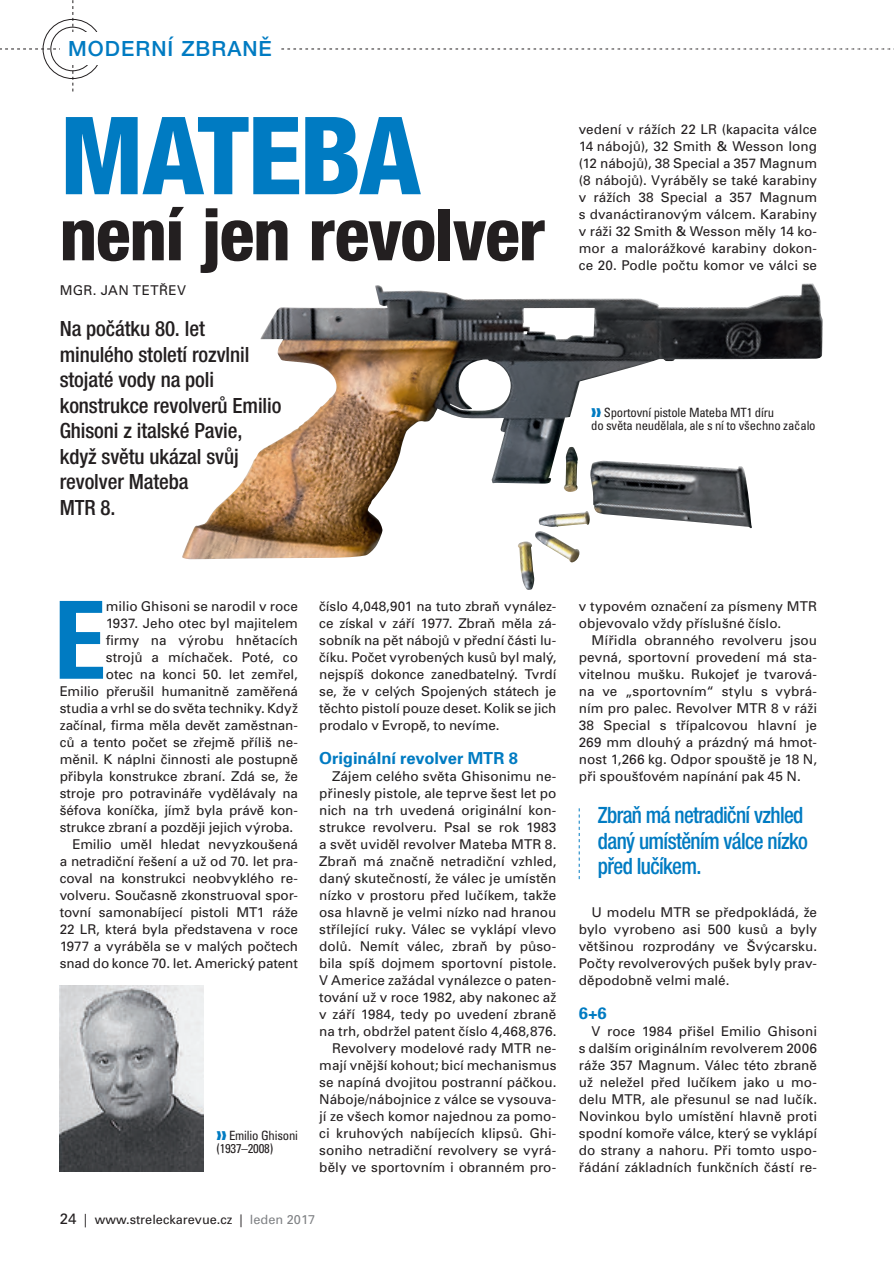
<style>
.page{position:relative;width:894px;height:1263px;background:#fff}
.page>*{position:absolute;margin:0;border:0;box-sizing:border-box;transform-origin:0 0}
.t1{font:800 condensed 108px "Helvetica Neue LT Pro";letter-spacing:-.02em;color:#007bc2}
.t2{font:700 condensed 107.7px "Univers CE";color:#007bc2}
.t3{font:800 condensed 72px "Helvetica Neue LT Pro";letter-spacing:-.02em;color:#231f20}
.t4{font:500 condensed 22.5px/25.5px "Helvetica Neue LT Pro";letter-spacing:-.03em;color:#007bc2;scale:.94 1}
.t5{font:500 condensed 21px/25.5px "Helvetica Neue LT Pro";letter-spacing:-.005em;color:#231f20}
.t6{font:500 21px "Helvetica Neue LT Pro";letter-spacing:.05em;color:#007bc2}
.t7{font:700 16.5px "Univers CE";letter-spacing:-.005em;color:#007bc2}
.t8{font:13.5px/17px "Univers CE";color:#231f20;text-align:justify}
.t9{font:condensed 12.75px/12.8px "Univers CE";letter-spacing:-.015em;color:#231f20}
.t10{font:12.75px "Univers CE";color:#231f20}
.s1{color:#007bc2}
.s2{font-size:15px}
.s3{font-size:13.5px}
.s4{color:#808285}
</style>
<div class="page">
<img style="left:182px;top:285px;width:619px;height:274px">
<img style="left:60px;top:985px;width:143px;height:186px">
<svg style="left:578px;top:808px;width:1px;height:70px"></svg>
<svg style="left:0;top:0;width:894px;height:91px"></svg>
<h3 class="t6" style="left:68px;top:36px;width:205px">MODERNÍ ZBRANĚ</h3>
<h1 class="t1" style="left:60px;top:89px;width:363px">MATEBA</h1>
<h3 class="t3" style="left:60px;top:190px;width:487px">není jen revolver</h3>
<p class="t8" style="left:60px;top:282px;width:128px">MGR. JAN TETŘEV</p>
<h3 class="t5" style="left:60px;top:316px;width:223px">Na počátku 80. let minulého století rozvlnil stojaté vody na poli konstrukce revolverů Emilio<br>Ghisoni z italské Pavie, když světu ukázal svůj revolver Mateba<br>MTR 8.</h3>
<p class="t8" style="left:578px;top:121px;width:240px">vedení v rážích 22 LR (kapacita válce 14 nábojů), 32 Smith &amp; Wesson long (12 nábojů), 38 Special a 357 Magnum (8 nábojů). Vyráběly se také karabiny v rážích 38 Special a 357 Magnum s dvanáctiranovým válcem. Karabiny v ráži 32 Smith &amp; Wesson měly 14 ko&shy;mor a malorážkové karabiny dokon&shy;ce 20. Podle počtu komor ve válci se</p>
<p class="t9" style="left:591px;top:406px;width:226px"><span class="s1">❱❱</span> Sportovní pistole Mateba MT1 díru<br>do světa neudělala, ale s ní to všechno začalo</p>
<h2 class="t2" style="left:53px;top:579px;width:55px">E</h2>
<p class="t8" style="left:106px;top:597px;width:194px">milio Ghisoni se narodil v roce</p>
<p class="t8" style="left:106px;top:614px;width:194px">1937. Jeho otec byl majitelem</p>
<p class="t8" style="left:106px;top:631px;width:194px">firmy na výrobu hnětacích</p>
<p class="t8" style="left:106px;top:648px;width:194px">strojů a míchaček. Poté, co</p>
<p class="t8" style="left:106px;top:665px;width:194px">otec na konci 50. let zemřel,</p>
<p class="t8" style="left:60px;top:682px;width:240px">Emilio přerušil humanitně zaměřená</p>
<p class="t8" style="left:60px;top:699px;width:240px">studia a vrhl se do světa techniky. Když</p>
<p class="t8" style="left:60px;top:716px;width:240px">začínal, firma měla devět zaměstnan-</p>
<p class="t8" style="left:60px;top:733px;width:240px">ců a tento počet se zřejmě příliš ne-</p>
<p class="t8" style="left:60px;top:750px;width:240px">měnil. K náplni činnosti ale postupně</p>
<p class="t8" style="left:60px;top:767px;width:240px">přibyla konstrukce zbraní. Zdá se, že</p>
<p class="t8" style="left:60px;top:784px;width:240px">stroje pro potravináře vydělávaly na</p>
<p class="t8" style="left:60px;top:801px;width:240px">šéfova koníčka, jímž byla právě kon-</p>
<p class="t8" style="left:60px;top:818px;width:235px">strukce zbraní a později jejich výroba.</p>
<p class="t8" style="left:72px;top:835px;width:227px">Emilio uměl hledat nevyzkoušená</p>
<p class="t8" style="left:60px;top:852px;width:240px">a netradiční řešení a už od 70. let pra-</p>
<p class="t8" style="left:60px;top:869px;width:240px">coval na konstrukci neobvyklého re-</p>
<p class="t8" style="left:60px;top:886px;width:240px">volveru. Současně zkonstruoval spor-</p>
<p class="t8" style="left:60px;top:903px;width:240px">tovní samonabíjecí pistoli MT1 ráže</p>
<p class="t8" style="left:60px;top:920px;width:240px">22 LR, která byla představena v roce</p>
<p class="t8" style="left:60px;top:937px;width:240px">1977 a vyráběla se v malých počtech</p>
<p class="t8" style="left:60px;top:954px;width:240px">snad do konce 70. let. Americký patent</p>
<p class="t9" style="left:216px;top:1129px;width:83px"><span class="s1">❱❱</span> Emilio Ghisoni (1937–2008)</p>
<p class="t8" style="left:319px;top:597px;width:239px">číslo 4,048,901 na tuto zbraň vynález&shy;ce získal v září 1977. Zbraň měla zá&shy;sobník na pět nábojů v přední části lu&shy;číku. Počet vyrobených kusů byl malý, nejspíš dokonce zanedbatelný. Tvrdí se, že v celých Spojených státech je těchto pistolí pouze deset. Kolik se jich prodalo v Evropě, to nevíme.</p>
<p class="t7" style="left:319px;top:748px;width:200px">Originální revolver MTR 8</p>
<p class="t8" style="left:319px;top:767px;width:239px;text-align:right">Zájem celého světa Ghisonimu ne&shy;přinesly pistole, ale teprve šest let po nich na trh uvedená originální kon&shy;strukce revolveru. Psal se rok 1983 a svět uviděl revolver Mateba MTR 8.<br>Zbraň má značně netradiční vzhled, daný skutečností, že válec je umístěn nízko v prostoru před lučíkem, takže osa hlavně je velmi nízko nad hranou střílející ruky. Válec se vyklápí vlevo dolů. Nemít válec, zbraň by půso&shy;bila spíš dojmem sportovní pistole.<br>V Americe zažádal vynálezce o paten&shy;tování už v roce 1982, aby nakonec až v září 1984, tedy po uvedení zbraně na trh, obdržel patent číslo 4,468,876.<br>Revolvery modelové rady MTR ne&shy;mají vnější kohout; bicí mechanismus se napíná dvojitou postranní páčkou.<br>Náboje/nábojnice z válce se vysouva&shy;jí ze všech komor najednou za pomo&shy;ci kruhových nabíjecích klipsů. Ghi&shy;soniho netradiční revolvery se vyrá&shy;běly ve sportovním i obranném pro-</p>
<p class="t10" style="left:60px;top:1211px;width:257px"><span class="s2">24</span> <span class="s3">|</span> www.streleckarevue.cz | <span class="s4">leden 2017</span></p>
<p class="t8" style="left:578px;top:597px;width:240px">v typovém označení za písmeny MTR objevovalo vždy příslušné číslo.</p>
<p class="t8" style="left:578px;top:631px;width:240px;text-indent:13px">Mířidla obranného revolveru jsou pevná, sportovní provedení má sta&shy;vitelnou mušku. Rukojeť je tvarová&shy;na ve „sportovním“ stylu s vybrá&shy;ním pro palec. Revolver MTR 8 v ráži 38 Special s třípalcovou hlavní je 269 mm dlouhý a prázdný má hmot&shy;nost 1,266 kg. Odpor spouště je 18 N, při spoušťovém napínání pak 45 N.</p>
<h3 class="t4" style="left:598px;top:802px;width:225px">Zbraň má netradiční vzhled daný umístěním válce nízko před lučíkem.</h3>
<p class="t8" style="left:578px;top:903px;width:240px;text-indent:13px">U modelu MTR se předpokládá, že bylo vyrobeno asi 500 kusů a byly většinou rozprodány ve Švýcarsku.<br>Počty revolverových pušek byly prav&shy;děpodobně velmi malé.</p>
<p class="t7" style="left:578px;top:1003px;width:29px">6+6</p>
<p class="t8" style="left:578px;top:1022px;width:240px;text-indent:13px">V roce 1984 přišel Emilio Ghisoni s dalším originálním revolverem 2006 ráže 357 Magnum. Válec této zbraně už neležel před lučíkem jako u mo&shy;delu MTR, ale přesunul se nad lučík.<br>Novinkou bylo umístění hlavně proti spodní komoře válce, který se vyklápí do strany a nahoru. Při tomto uspo&shy;řádání základních funkčních částí re-</p>
</div>
